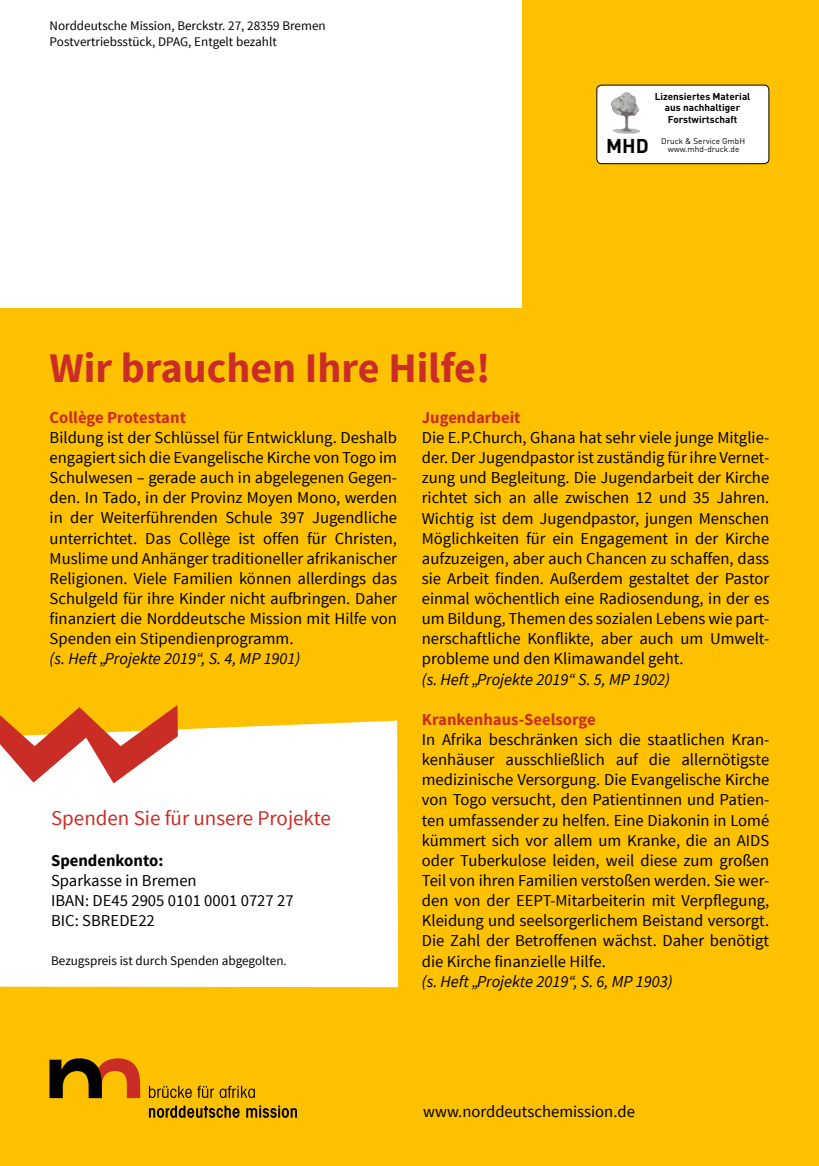
<style>
.page{position:relative;width:819px;height:1166px;background:#fdc100}
.page>*{position:absolute;margin:0;border:0;box-sizing:border-box;transform-origin:0 0}
.t1{font:700 42px "Source Sans Pro";color:#ca2d26}
.t2{font:21px "Source Sans Pro";color:#ca2d26}
.t3{font:700 19.78px "DIN";color:#000}
.t4{font:16.62px/20.1px "Source Sans Pro";color:#000;text-align:justify}
.t5{font:italic 16.62px "Source Sans Pro";color:#000}
.t6{font:700 16.62px "Source Sans Pro";color:#ca2d26}
.t7{font:700 16.62px "Source Sans Pro";color:#000}
.t8{font:13.12px/15.8px "Source Sans Pro";color:#000}
.t9{font:700 9.8px/11.5px "DIN";color:#000;text-align:center}
.t10{font:8.22px/8.8px "DIN";color:#000;text-align:center}
</style>
<div class="page">
<div style="left:0;top:720px;width:398px;height:267px;background:#fff"></div>
<svg style="left:0;top:705px;width:178px;height:78px"></svg>
<svg style="left:49px;top:1058px;width:91px;height:40px"></svg>
<svg style="left:149px;top:1086px;width:106px;height:12px"></svg>
<svg style="left:149px;top:1105px;width:148px;height:13px"></svg>
<div style="left:0;top:0;width:521px;height:308px;background:#fff"></div>
<div style="left:596px;top:85px;width:172px;height:79px;background:#fff;border-radius:5px"></div>
<div style="left:596px;top:85px;width:173px;height:79px;border:1px solid #000;border-radius:5px"></div>
<img style="left:611px;top:92px;width:29px;height:42px">
<p class="t8" style="left:50px;top:18px;width:277px">Norddeutsche Mission, Berckstr. 27, 28359 Bremen<br>Postvertriebsstück, DPAG, Entgelt bezahlt</p>
<h1 class="t1" style="left:50px;top:341px;width:442px">Wir brauchen Ihre Hilfe!</h1>
<p class="t9" style="left:654px;top:90px;width:97px">Lizensiertes Material aus nachhaltiger<br>Forstwirtschaft</p>
<p class="t3" style="left:606px;top:133px;width:44px">MHD</p>
<p class="t10" style="left:661px;top:136px;width:85px">Druck &amp; Service GmbH www.mhd-druck.de</p>
<p class="t6" style="left:50px;top:406px;width:138px">Collège Protestant</p>
<p class="t4" style="left:50px;top:427px;width:349px">Bildung ist der Schlüssel für Entwicklung. Deshalb engagiert sich die Evangelische Kirche von Togo im Schulwesen – gerade auch in abgelegenen Gegen&shy;den. In Tado, in der Provinz Moyen Mono, werden in der Weiterführenden Schule 397 Jugendliche unterrichtet. Das Collège ist offen für Christen, Muslime und Anhänger traditioneller afrikanischer Religionen. Viele Familien können allerdings das Schulgeld für ihre Kinder nicht aufbringen. Daher finanziert die Norddeutsche Mission mit Hilfe von Spenden ein Stipendienprogramm.</p>
<p class="t5" style="left:50px;top:648px;width:252px">(s. Heft „Projekte 2019“, S. 4, MP 1901)</p>
<p class="t2" style="left:51px;top:805px;width:281px">Spenden Sie für unsere Projekte</p>
<p class="t7" style="left:51px;top:849px;width:114px">Spendenkonto:</p>
<p class="t4" style="left:51px;top:870px;width:244px;text-align:left">Sparkasse in Bremen<br>IBAN: DE45 2905 0101 0001 0727 27<br>BIC: SBREDE22</p>
<p class="t8" style="left:51px;top:953px;width:237px">Bezugspreis ist durch Spenden abgegolten.</p>
<p class="t6" style="left:422px;top:407px;width:100px">Jugendarbeit</p>
<p class="t4" style="left:422px;top:428px;width:349px">Die E.P.Church, Ghana hat sehr viele junge Mitglie&shy;der. Der Jugendpastor ist zuständig für ihre Vernet&shy;zung und Begleitung. Die Jugendarbeit der Kirche richtet sich an alle zwischen 12 und 35 Jahren.<br>Wichtig ist dem Jugendpastor, jungen Menschen Möglichkeiten für ein Engagement in der Kirche aufzuzeigen, aber auch Chancen zu schaffen, dass sie Arbeit finden. Außerdem gestaltet der Pastor einmal wöchentlich eine Radiosendung, in der es um Bildung, Themen des sozialen Lebens wie part&shy;nerschaftliche Konflikte, aber auch um Umwelt&shy;probleme und den Klimawandel geht.</p>
<p class="t5" style="left:422px;top:669px;width:250px">(s. Heft „Projekte 2019“ S. 5, MP 1902)</p>
<p class="t6" style="left:422px;top:709px;width:175px">Krankenhaus-Seelsorge</p>
<p class="t4" style="left:422px;top:730px;width:349px">In Afrika beschränken sich die staatlichen Kran&shy;kenhäuser ausschließlich auf die allernötigste medizinische Versorgung. Die Evangelische Kirche von Togo versucht, den Patientinnen und Patien&shy;ten umfassender zu helfen. Eine Diakonin in Lomé kümmert sich vor allem um Kranke, die an AIDS oder Tuberkulose leiden, weil diese zum großen Teil von ihren Familien verstoßen werden. Sie wer&shy;den von der EEPT-Mitarbeiterin mit Verpflegung, Kleidung und seelsorgerlichem Beistand versorgt.<br>Die Zahl der Betroffenen wächst. Daher benötigt die Kirche finanzielle Hilfe.</p>
<p class="t5" style="left:422px;top:971px;width:252px">(s. Heft „Projekte 2019“, S. 6, MP 1903)</p>
<p class="t4" style="left:423px;top:1102px;width:213px">www.norddeutschemission.de</p>
</div>
